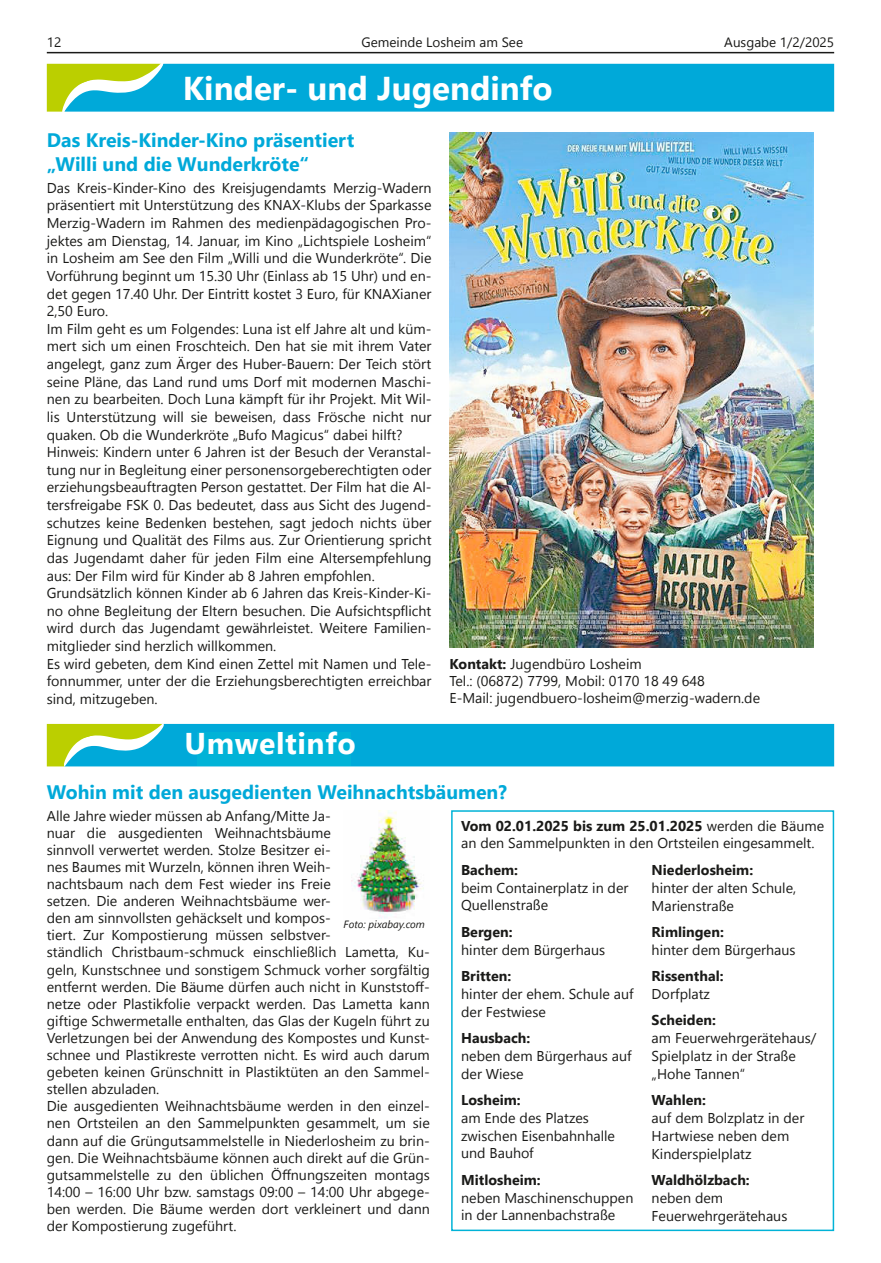
<style>
.page{position:relative;width:881px;height:1263px;background:#fff}
.page>*{position:absolute;margin:0;border:0;box-sizing:border-box;transform-origin:0 0}
.t1{font:700 33px "Segoe UI";color:#fff}
.t2{font:700 30px "Segoe UI";letter-spacing:.02em;color:#fff}
.t3{font:700 24px "Segoe UI";color:#fff}
.t4{font:700 19.5px/24px "Segoe UI";color:#00a9d9}
.t5{font:14.25px/17.7px "Segoe UI";color:#1a1a18}
.t6{font:700 14.25px "Segoe UI";color:#1a1a18}
.t7{font:13.5px "Segoe UI";color:#1a1a18}
.t8{font:italic 10.5px "Segoe UI";color:#1a1a18}
.s1{font-weight:700}
</style>
<div class="page">
<hr style="left:47px;top:52px;width:786px;height:1px;background:#1a1a18">
<img style="left:449px;top:133px;width:364px;height:514px">
<svg style="left:47px;top:63px;width:786px;height:49px;background:#18afcc"></svg>
<div style="left:451px;top:810px;width:382px;height:421px;border:2px solid #01b3d7"></div>
<img style="left:351px;top:810px;width:73px;height:109px">
<svg style="left:47px;top:723px;width:786px;height:44px;background:#1fb1cc"></svg>
<div style="left:197px;top:732px;width:153px;height:33px;background:#01b3d7"></div>
<p class="t7" style="left:47px;top:32px;width:16px">12</p>
<p class="t7" style="left:361px;top:32px;width:163px">Gemeinde Losheim am See</p>
<p class="t7" style="left:724px;top:32px;width:111px">Ausgabe 1/2/2025</p>
<h1 class="t1" style="left:183px;top:64px;width:371px">Kinder- und Jugendinfo</h1>
<h3 class="t3" style="left:379px;top:71px;width:211px">Politische Parteien</h3>
<h3 class="t4" style="left:47px;top:128px;width:309px">Das Kreis-Kinder-Kino präsentiert „Willi und die Wunderkröte“</h3>
<p class="t5" style="left:47px;top:179px;width:386px">Das Kreis-Kinder-Kino des Kreisjugendamts Merzig-Wadern präsentiert mit Unterstützung des KNAX-Klubs der Sparkasse Merzig-Wadern im Rahmen des medienpädagogischen Pro&shy;jektes am Dienstag, 14. Januar, im Kino „Lichtspiele Losheim“ in Losheim am See den Film „Willi und die Wunderkröte“. Die Vorführung beginnt um 15.30 Uhr (Einlass ab 15 Uhr) und en&shy;det gegen 17.40 Uhr. Der Eintritt kostet 3 Euro, für KNAXianer 2,50 Euro.<br>Im Film geht es um Folgendes: Luna ist elf Jahre alt und küm&shy;mert sich um einen Froschteich. Den hat sie mit ihrem Vater angelegt, ganz zum Ärger des Huber-Bauern: Der Teich stört seine Pläne, das Land rund ums Dorf mit modernen Maschi&shy;nen zu bearbeiten. Doch Luna kämpft für ihr Projekt. Mit Wil&shy;lis Unterstützung will sie beweisen, dass Frösche nicht nur quaken. Ob die Wunderkröte „Bufo Magicus“ dabei hilft?<br>Hinweis: Kindern unter 6 Jahren ist der Besuch der Veranstal&shy;tung nur in Begleitung einer personensorgeberechtigten oder erziehungsbeauftragten Person gestattet. Der Film hat die Al&shy;tersfreigabe FSK 0. Das bedeutet, dass aus Sicht des Jugend&shy;schutzes keine Bedenken bestehen, sagt jedoch nichts über Eignung und Qualität des Films aus. Zur Orientierung spricht das Jugendamt daher für jeden Film eine Altersempfehlung aus: Der Film wird für Kinder ab 8 Jahren empfohlen.<br>Grundsätzlich können Kinder ab 6 Jahren das Kreis-Kinder-Ki&shy;no ohne Begleitung der Eltern besuchen. Die Aufsichtspflicht wird durch das Jugendamt gewährleistet. Weitere Familien&shy;mitglieder sind herzlich willkommen.<br>Es wird gebeten, dem Kind einen Zettel mit Namen und Tele&shy;fonnummer, unter der die Erziehungsberechtigten erreichbar sind, mitzugeben.</p>
<h2 class="t2" style="left:184px;top:719px;width:173px">Umweltinfo</h2>
<h3 class="t3" style="left:208px;top:728px;width:134px">Umweltinfo</h3>
<p class="t5" style="left:449px;top:655px;width:312px;line-height:17.1px"><span class="s1">Kontakt:</span> Jugendbüro Losheim<br>Tel.: (06872) 7799, Mobil: 0170 18 49 648<br>E-Mail: jugendbuero-losheim@merzig-wadern.de</p>
<h3 class="t4" style="left:47px;top:780px;width:461px">Wohin mit den ausgedienten Weihnachtsbäumen?</h3>
<p class="t5" style="left:47px;top:807px;width:384px;line-height:17.1px">Alle Jahre wieder müssen ab Anfang/Mitte Ja-<br>nuar die ausgedienten Weihnachtsbäume<br>sinnvoll verwertet werden. Stolze Besitzer ei-<br>nes Baumes mit Wurzeln, können ihren Weih-<br>nachtsbaum nach dem Fest wieder ins Freie<br>setzen. Die anderen Weihnachtsbäume wer-<br>den am sinnvollsten gehäckselt und kompos-<br>tiert. Zur Kompostierung müssen selbstver-<br>ständlich Christbaum-schmuck einschließlich Lametta, Ku&shy;geln, Kunstschnee und sonstigem Schmuck vorher sorgfältig entfernt werden. Die Bäume dürfen auch nicht in Kunststoff&shy;netze oder Plastikfolie verpackt werden. Das Lametta kann giftige Schwermetalle enthalten, das Glas der Kugeln führt zu Verletzungen bei der Anwendung des Kompostes und Kunst&shy;schnee und Plastikreste verrotten nicht. Es wird auch darum gebeten keinen Grünschnitt in Plastiktüten an den Sammel&shy;stellen abzuladen.<br>Die ausgedienten Weihnachtsbäume werden in den einzel&shy;nen Ortsteilen an den Sammelpunkten gesammelt, um sie dann auf die Grüngutsammelstelle in Niederlosheim zu brin&shy;gen. Die Weihnachtsbäume können auch direkt auf die Grün&shy;gutsammelstelle zu den üblichen Öffnungszeiten montags 14:00 – 16:00 Uhr bzw. samstags 09:00 – 14:00 Uhr abgege&shy;ben werden. Die Bäume werden dort verkleinert und dann der Kompostierung zugeführt.</p>
<p class="t5" style="left:461px;top:816px;width:364px"><span class="s1">Vom 02.01.2025 bis zum 25.01.2025</span> werden die Bäume an den Sammelpunkten in den Ortsteilen eingesammelt.</p>
<p class="t6" style="left:651px;top:858px;width:103px">Niederlosheim:</p>
<p class="t5" style="left:651px;top:878px;width:146px">hinter der alten Schule,<br>Marienstraße</p>
<p class="t6" style="left:651px;top:920px;width:74px">Rimlingen:</p>
<p class="t5" style="left:651px;top:940px;width:145px">hinter dem Bürgerhaus</p>
<p class="t6" style="left:651px;top:964px;width:73px">Rissenthal:</p>
<p class="t5" style="left:651px;top:985px;width:60px">Dorfplatz</p>
<p class="t6" style="left:651px;top:1009px;width:66px">Scheiden:</p>
<p class="t5" style="left:651px;top:1029px;width:166px">am Feuerwehrgerätehaus/<br>Spielplatz in der Straße „Hohe Tannen“</p>
<p class="t6" style="left:651px;top:1088px;width:56px">Wahlen:</p>
<p class="t5" style="left:651px;top:1108px;width:154px">auf dem Bolzplatz in der<br>Hartwiese neben dem<br>Kinderspielplatz</p>
<p class="t6" style="left:651px;top:1168px;width:100px">Waldhölzbach:</p>
<p class="t5" style="left:651px;top:1188px;width:137px">neben dem<br>Feuerwehrgerätehaus</p>
<p class="t6" style="left:461px;top:858px;width:58px">Bachem:</p>
<p class="t5" style="left:461px;top:878px;width:169px">beim Containerplatz in der<br>Quellenstraße</p>
<p class="t6" style="left:461px;top:920px;width:53px">Bergen:</p>
<p class="t5" style="left:461px;top:940px;width:145px">hinter dem Bürgerhaus</p>
<p class="t6" style="left:461px;top:964px;width:52px">Britten:</p>
<p class="t5" style="left:461px;top:984px;width:174px">hinter der ehem. Schule auf der Festwiese</p>
<p class="t6" style="left:461px;top:1026px;width:71px">Hausbach:</p>
<p class="t5" style="left:461px;top:1046px;width:172px">neben dem Bürgerhaus auf der Wiese</p>
<p class="t6" style="left:461px;top:1088px;width:61px">Losheim:</p>
<p class="t5" style="left:461px;top:1108px;width:155px">am Ende des Platzes zwischen Eisenbahnhalle und Bauhof</p>
<p class="t6" style="left:461px;top:1168px;width:81px">Mitlosheim:</p>
<p class="t5" style="left:461px;top:1188px;width:174px">neben Maschinenschuppen in der Lannenbachstraße</p>
<p class="t8" style="left:343px;top:917px;width:83px">Foto: pixabay.com</p>
</div>
